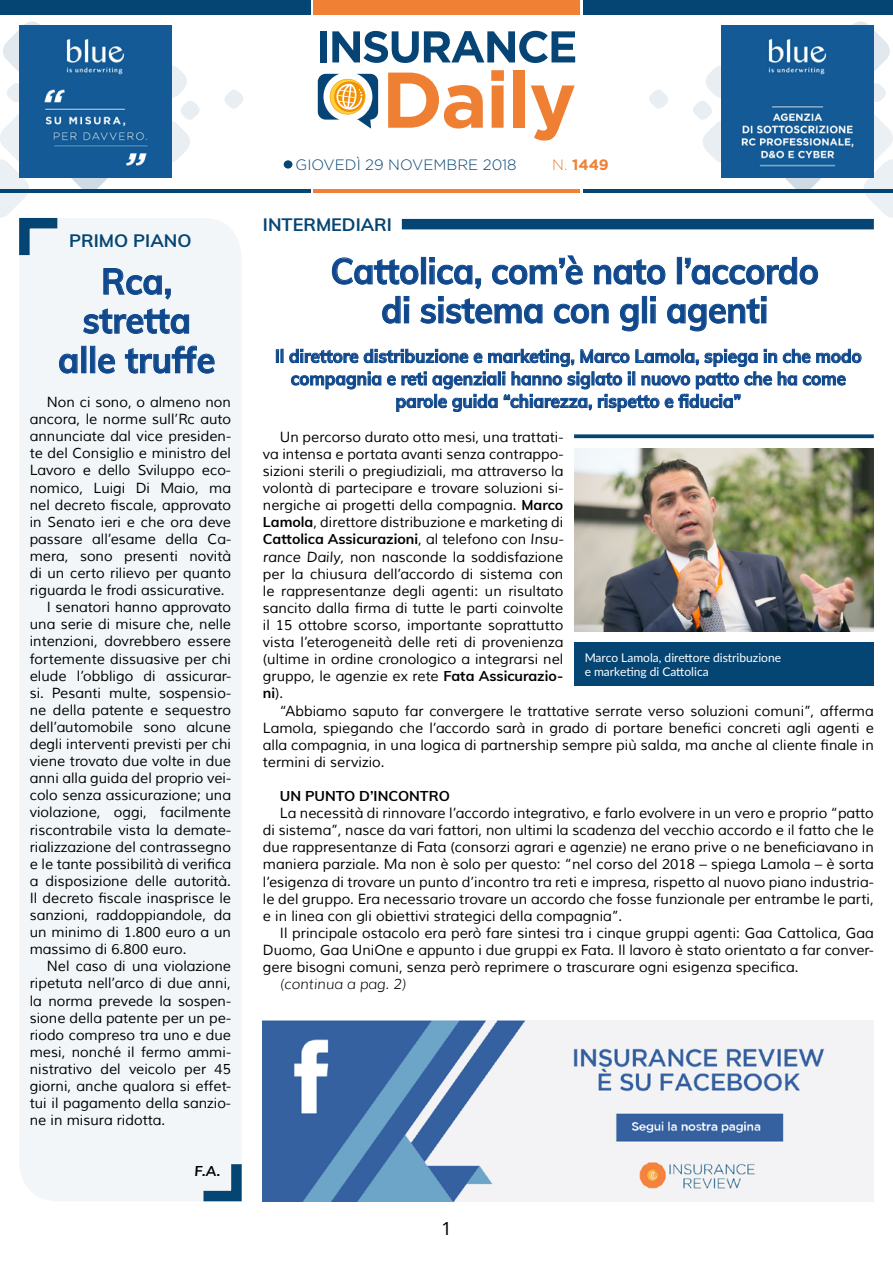
<style>
.page{position:relative;width:893px;height:1263px;background:#fff}
.page>*{position:absolute;margin:0;border:0;box-sizing:border-box;transform-origin:0 0}
.t1{font:700 36px/39.3px "Muli";letter-spacing:-.01em;color:#0f488c;text-align:center;scale:.95 1}
.t2{font:700 18px/22.5px "Muli";color:#0f488c;text-align:center;scale:.95 1}
.t3{font:700 18px "Muli";color:#054573}
.t4{font:18px "Noto Sans";color:#000}
.t5{font:300 15px "Gotham";color:#054573}
.t6{font:700 15px "Gotham";color:#f08033}
.t7{font:14.25px/17.1px "Muli";color:#000;text-align:justify}
.t8{font:700 14.25px "Muli";color:#000}
.t9{font:italic 300 14.25px "Muli";color:#000}
.t10{font:italic 700 14.25px "Muli";color:#000}
.t11{font:12px/14.4px "Lato";color:#fff}
.s1{font-weight:300}
.s2{font-weight:700}
.s3{font-style:italic}
</style>
<div class="page">
<div style="left:0;top:0;width:310px;height:15px;background:#054573"></div>
<div style="left:313px;top:0;width:266px;height:15px;background:#f08033"></div>
<hr style="left:0;top:189px;width:310px;height:3px;background:#054573">
<hr style="left:313px;top:189px;width:266px;height:3px;background:#f08033">
<div style="left:284px;top:160px;width:8px;height:9px;background:#054573;border-radius:50%"></div>
<svg style="left:649px;top:90px;width:19px;height:19px"></svg>
<svg style="left:224px;top:90px;width:20px;height:19px"></svg>
<svg style="left:691px;top:21px;width:202px;height:198px"></svg>
<svg style="left:318px;top:74px;width:60px;height:55px"></svg>
<svg style="left:388px;top:73px;width:95px;height:56px"></svg>
<svg style="left:491px;top:70px;width:13px;height:58px"></svg>
<div style="left:513px;top:70px;width:12px;height:58px;background:#ef7f32"></div>
<svg style="left:531px;top:85px;width:44px;height:56px"></svg>
<div style="left:320px;top:31px;width:6px;height:31px;background:#054474"></div>
<svg style="left:332px;top:31px;width:243px;height:32px"></svg>
<hr style="left:583px;top:189px;width:310px;height:3px;background:#054573">
<div style="left:583px;top:0;width:310px;height:15px;background:#054573"></div>
<img style="left:721px;top:26px;width:153px;height:152px">
<div style="left:402px;top:219px;width:472px;height:10px;background:#054573"></div>
<svg style="left:332px;top:257px;width:87px;height:28px"></svg>
<div style="left:421px;top:257px;width:5px;height:27px;border:1px solid #0f488c"></div>
<svg style="left:429px;top:257px;width:52px;height:33px"></svg>
<svg style="left:492px;top:255px;width:91px;height:30px"></svg>
<svg style="left:593px;top:259px;width:73px;height:26px"></svg>
<div style="left:677px;top:257px;width:5px;height:27px;border:1px solid #0f488c"></div>
<svg style="left:685px;top:257px;width:133px;height:28px"></svg>
<svg style="left:382px;top:296px;width:27px;height:28px"></svg>
<svg style="left:420px;top:296px;width:123px;height:28px"></svg>
<svg style="left:554px;top:303px;width:55px;height:21px"></svg>
<svg style="left:620px;top:303px;width:19px;height:29px"></svg>
<div style="left:642px;top:296px;width:5px;height:27px;border:1px solid #0f488c"></div>
<svg style="left:650px;top:296px;width:6px;height:5px"></svg>
<svg style="left:667px;top:296px;width:99px;height:36px"></svg>
<div style="left:276px;top:349px;width:3px;height:14px;border:1px solid #0f488c"></div>
<svg style="left:281px;top:349px;width:2px;height:14px"></svg>
<svg style="left:289px;top:349px;width:572px;height:63px"></svg>
<div style="left:19px;top:218px;width:223px;height:983px;background:#f3f6f8;border-radius:38px"></div>
<svg style="left:203px;top:1164px;width:39px;height:38px"></svg>
<svg style="left:0;top:21px;width:202px;height:279px"></svg>
<svg style="left:83px;top:308px;width:106px;height:26px"></svg>
<svg style="left:59px;top:353px;width:19px;height:21px"></svg>
<div style="left:81px;top:346px;width:5px;height:27px;border:1px solid #0f488c"></div>
<div style="left:90px;top:346px;width:5px;height:27px;border:1px solid #0f488c"></div>
<svg style="left:98px;top:353px;width:17px;height:21px"></svg>
<svg style="left:125px;top:345px;width:90px;height:29px"></svg>
<svg style="left:574px;top:434px;width:300px;height:4px"></svg>
<img style="left:574px;top:449px;width:300px;height:182px">
<img style="left:263px;top:1020px;width:611px;height:181px">
<div style="left:574px;top:642px;width:300px;height:43px;background:#054573"></div>
<p class="t3" style="left:69px;top:227px;width:124px">PRIMO PIANO</p>
<h1 class="t1" style="left:58px;top:260px;width:167px">Rca, stretta alle truffe</h1>
<p class="t7" style="left:47px;top:394px;width:186px">Non ci sono, o almeno non</p>
<p class="t7" style="left:30px;top:411px;width:203px">ancora, le norme sull’Rc auto</p>
<p class="t7" style="left:30px;top:428px;width:203px">annunciate dal vice presiden-</p>
<p class="t7" style="left:30px;top:445px;width:203px">te del Consiglio e ministro del</p>
<p class="t7" style="left:30px;top:462px;width:203px">Lavoro e dello Sviluppo eco-</p>
<p class="t7" style="left:30px;top:479px;width:203px">nomico, Luigi Di Maio, ma</p>
<p class="t7" style="left:30px;top:496px;width:203px">nel decreto fiscale, approvato</p>
<p class="t7" style="left:30px;top:513px;width:203px">in Senato ieri e che ora deve</p>
<p class="t7" style="left:30px;top:531px;width:203px">passare all’esame della Ca-</p>
<p class="t7" style="left:30px;top:548px;width:203px">mera, sono presenti novità</p>
<p class="t7" style="left:30px;top:565px;width:203px">di un certo rilievo per quanto</p>
<p class="t7" style="left:30px;top:582px;width:196px">riguarda le frodi assicurative.</p>
<p class="t7" style="left:47px;top:599px;width:186px">I senatori hanno approvato</p>
<p class="t7" style="left:30px;top:616px;width:203px">una serie di misure che, nelle</p>
<p class="t7" style="left:30px;top:633px;width:203px">intenzioni, dovrebbero essere</p>
<p class="t7" style="left:30px;top:650px;width:203px">fortemente dissuasive per chi</p>
<p class="t7" style="left:30px;top:667px;width:203px">elude l’obbligo di assicurar-</p>
<p class="t7" style="left:30px;top:684px;width:203px">si. Pesanti multe, sospensio-</p>
<p class="t7" style="left:30px;top:702px;width:203px">ne della patente e sequestro</p>
<p class="t7" style="left:30px;top:719px;width:203px">dell’automobile sono alcune</p>
<p class="t7" style="left:30px;top:736px;width:203px">degli interventi previsti per chi</p>
<p class="t7" style="left:30px;top:753px;width:203px">viene trovato due volte in due</p>
<p class="t7" style="left:30px;top:770px;width:203px">anni alla guida del proprio vei-</p>
<p class="t7" style="left:30px;top:787px;width:203px">colo senza assicurazione; una</p>
<p class="t7" style="left:30px;top:804px;width:203px">violazione, oggi, facilmente</p>
<p class="t7" style="left:30px;top:821px;width:203px">riscontrabile vista la demate-</p>
<p class="t7" style="left:30px;top:838px;width:203px">rializzazione del contrassegno</p>
<p class="t7" style="left:30px;top:855px;width:203px">e le tante possibilità di verifica</p>
<p class="t7" style="left:30px;top:873px;width:203px">a disposizione delle autorità.</p>
<p class="t7" style="left:30px;top:890px;width:203px">Il decreto fiscale inasprisce le</p>
<p class="t7" style="left:30px;top:907px;width:203px">sanzioni, raddoppiandole, da</p>
<p class="t7" style="left:30px;top:924px;width:203px">un minimo di 1.800 euro a un</p>
<p class="t7" style="left:30px;top:941px;width:158px">massimo di 6.800 euro.</p>
<p class="t7" style="left:47px;top:958px;width:186px">Nel caso di una violazione</p>
<p class="t7" style="left:30px;top:975px;width:203px">ripetuta nell’arco di due anni,</p>
<p class="t7" style="left:30px;top:992px;width:203px">la norma prevede la sospen-</p>
<p class="t7" style="left:30px;top:1009px;width:203px">sione della patente per un pe-</p>
<p class="t7" style="left:30px;top:1026px;width:203px">riodo compreso tra uno e due</p>
<p class="t7" style="left:30px;top:1044px;width:203px">mesi, nonché il fermo ammi-</p>
<p class="t7" style="left:30px;top:1061px;width:203px">nistrativo del veicolo per 45</p>
<p class="t7" style="left:30px;top:1078px;width:203px">giorni, anche qualora si effet-</p>
<p class="t7" style="left:30px;top:1095px;width:203px">tui il pagamento della sanzio-</p>
<p class="t7" style="left:30px;top:1112px;width:137px">ne in misura ridotta.</p>
<p class="t10" style="left:194px;top:1161px;width:28px">F.A.</p>
<p class="t5" style="left:296px;top:157px;width:223px">GIOVEDÌ 29 NOVEMBRE 2018</p>
<p class="t6" style="left:552px;top:156px;width:58px"><span class="s1">N.</span> 1449</p>
<p class="t3" style="left:263px;top:211px;width:131px">INTERMEDIARI</p>
<h1 class="t1" style="left:331px;top:250px;width:516px">Cattolica, com’è nato l’accordo di sistema con gli agenti</h1>
<p class="t2" style="left:275px;top:344px;width:619px">Il direttore distribuzione e marketing, Marco Lamola, spiega in che modo compagnia e reti agenziali hanno siglato il nuovo patto che ha come parole guida “chiarezza, rispetto e fiducia”</p>
<p class="t7" style="left:263px;top:429px;width:302px;text-indent:17px">Un percorso durato otto mesi, una trattati&shy;va intensa e portata avanti senza contrappo&shy;sizioni sterili o pregiudiziali, ma attraverso la volontà di partecipare e trovare soluzioni si&shy;nergiche ai progetti della compagnia. <span class="s2">Marco Lamola</span>, direttore distribuzione e marketing di <span class="s2">Cattolica Assicurazioni</span>, al telefono con <span class="s3">Insu&shy;rance Daily</span>, non nasconde la soddisfazione per la chiusura dell’accordo di sistema con le rappresentanze degli agenti: un risultato sancito dalla firma di tutte le parti coinvolte il 15 ottobre scorso, importante soprattutto vista l’eterogeneità delle reti di provenienza (ultime in ordine cronologico a integrarsi nel gruppo, le agenzie ex rete <span class="s2">Fata Assicurazio&shy;ni</span>).</p>
<p class="t7" style="left:263px;top:702px;width:612px;text-indent:17px">“Abbiamo saputo far convergere le trattative serrate verso soluzioni comuni”, afferma Lamola, spiegando che l’accordo sarà in grado di portare benefici concreti agli agenti e alla compagnia, in una logica di partnership sempre più salda, ma anche al cliente finale in termini di servizio.</p>
<p class="t8" style="left:280px;top:785px;width:171px">UN PUNTO D’INCONTRO</p>
<p class="t7" style="left:263px;top:805px;width:612px;text-indent:17px">La necessità di rinnovare l’accordo integrativo, e farlo evolvere in un vero e proprio “patto di sistema”, nasce da vari fattori, non ultimi la scadenza del vecchio accordo e il fatto che le due rappresentanze di Fata (consorzi agrari e agenzie) ne erano prive o ne beneficiavano in maniera parziale. Ma non è solo per questo: “nel corso del 2018 – spiega Lamola – è sorta l’esigenza di trovare un punto d’incontro tra reti e impresa, rispetto al nuovo piano industria&shy;le del gruppo. Era necessario trovare un accordo che fosse funzionale per entrambe le parti, e in linea con gli obiettivi strategici della compagnia”.</p>
<p class="t7" style="left:263px;top:925px;width:612px;text-indent:17px">Il principale ostacolo era però fare sintesi tra i cinque gruppi agenti: Gaa Cattolica, Gaa Duomo, Gaa UniOne e appunto i due gruppi ex Fata. Il lavoro è stato orientato a far conver&shy;gere bisogni comuni, senza però reprimere o trascurare ogni esigenza specifica.</p>
<p class="t9" style="left:280px;top:975px;width:128px">(continua a pag. 2)</p>
<p class="t11" style="left:585px;top:650px;width:198px">Marco Lamola, direttore distribuzione e marketing di Cattolica</p>
<p class="t4" style="left:441px;top:1216px;width:12px">1</p>
</div>
